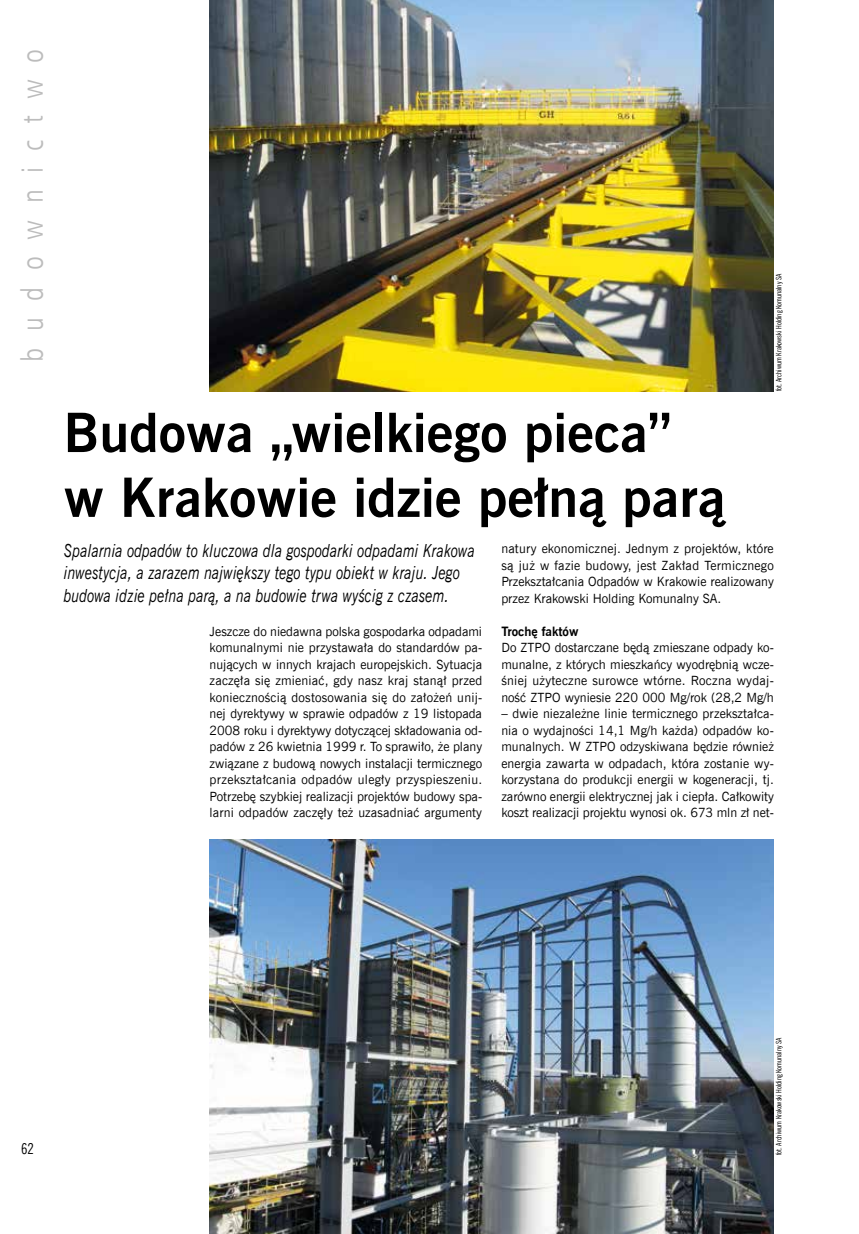
<style>
.page{position:relative;width:859px;height:1234px;background:#fff}
.page>*{position:absolute;margin:0;border:0;box-sizing:border-box;transform-origin:0 0}
.t1{font:700 54px/64.8px "News Goth EU";color:#000}
.t2{font:30px "Humnst 777 Lt Cn EU";letter-spacing:.55em;color:#bcbcbc}
.t3{font:italic 18px/22.5px "News Goth EU";color:#000;scale:.8 1}
.t4{font:15px "News Goth Cn EU";color:#000}
.t5{font:12.75px/16.5px "News Goth EU";color:#000;text-align:justify}
.t6{font:700 12.75px "News Goth EU";color:#000}
.t7{font:7.5px "News Goth Cn EU";color:#000}
</style>
<div class="page">
<img style="left:210px;top:839px;width:564px;height:394px">
<img style="left:210px;top:0;width:564px;height:391px">
<h2 class="t2" style="left:14px;top:361px;width:314px;rotate:-90deg">budownictwo</h2>
<p class="t7" style="left:774px;top:391px;width:119px;rotate:-90deg">fot. Archiwum Krakowski Holding Komunalny SA</p>
<h1 class="t1" style="left:64px;top:402px;width:663px">Budowa „wielkiego pieca”<br>w Krakowie idzie pełną parą</h1>
<h3 class="t3" style="left:64px;top:539px;width:515px">Spalarnia odpadów to kluczowa dla gospodarki odpadami Krakowa inwestycja, a zarazem największy tego typu obiekt w kraju. Jego budowa idzie pełna parą, a na budowie trwa wyścig z czasem.</h3>
<p class="t5" style="left:501px;top:540px;width:274px">natury ekonomicznej. Jednym z projektów, które są już w fazie budowy, jest Zakład Termicznego Przekształcania Odpadów w Krakowie realizowany przez Krakowski Holding Komunalny SA.</p>
<p class="t6" style="left:501px;top:623px;width:79px">Trochę faktów</p>
<p class="t5" style="left:501px;top:639px;width:274px">Do ZTPO dostarczane będą zmieszane odpady ko&shy;munalne, z których mieszkańcy wyodrębnią wcze&shy;śniej użyteczne surowce wtórne. Roczna wydaj&shy;ność ZTPO wyniesie 220 000 Mg/rok (28,2 Mg/h</p>
<p class="t5" style="left:501px;top:705px;width:274px">– dwie niezależne linie termicznego przekształca&shy;nia o wydajności 14,1 Mg/h każda) odpadów ko&shy;munalnych. W ZTPO odzyskiwana będzie również energia zawarta w odpadach, która zostanie wy&shy;korzystana do produkcji energii w kogeneracji, tj. zarówno energii elektrycznej jak i ciepła. Całkowity koszt realizacji projektu wynosi ok. 673 mln zł net-</p>
<p class="t5" style="left:210px;top:623px;width:274px">Jeszcze do niedawna polska gospodarka odpadami komunalnymi nie przystawała do standardów pa&shy;nujących w innych krajach europejskich. Sytuacja zaczęła się zmieniać, gdy nasz kraj stanął przed koniecznością dostosowania się do założeń unij&shy;nej dyrektywy w sprawie odpadów z 19 listopada 2008 roku i dyrektywy dotyczącej składowania od&shy;padów z 26 kwietnia 1999 r. To sprawiło, że plany związane z budową nowych instalacji termicznego przekształcania odpadów uległy przyspieszeniu.<br>Potrzebę szybkiej realizacji projektów budowy spa&shy;larni odpadów zaczęły też uzasadniać argumenty</p>
<p class="t4" style="left:21px;top:1139px;width:14px">62</p>
<p class="t7" style="left:774px;top:1154px;width:119px;rotate:-90deg">fot. Archiwum Krakowski Holding Komunalny SA</p>
</div>
